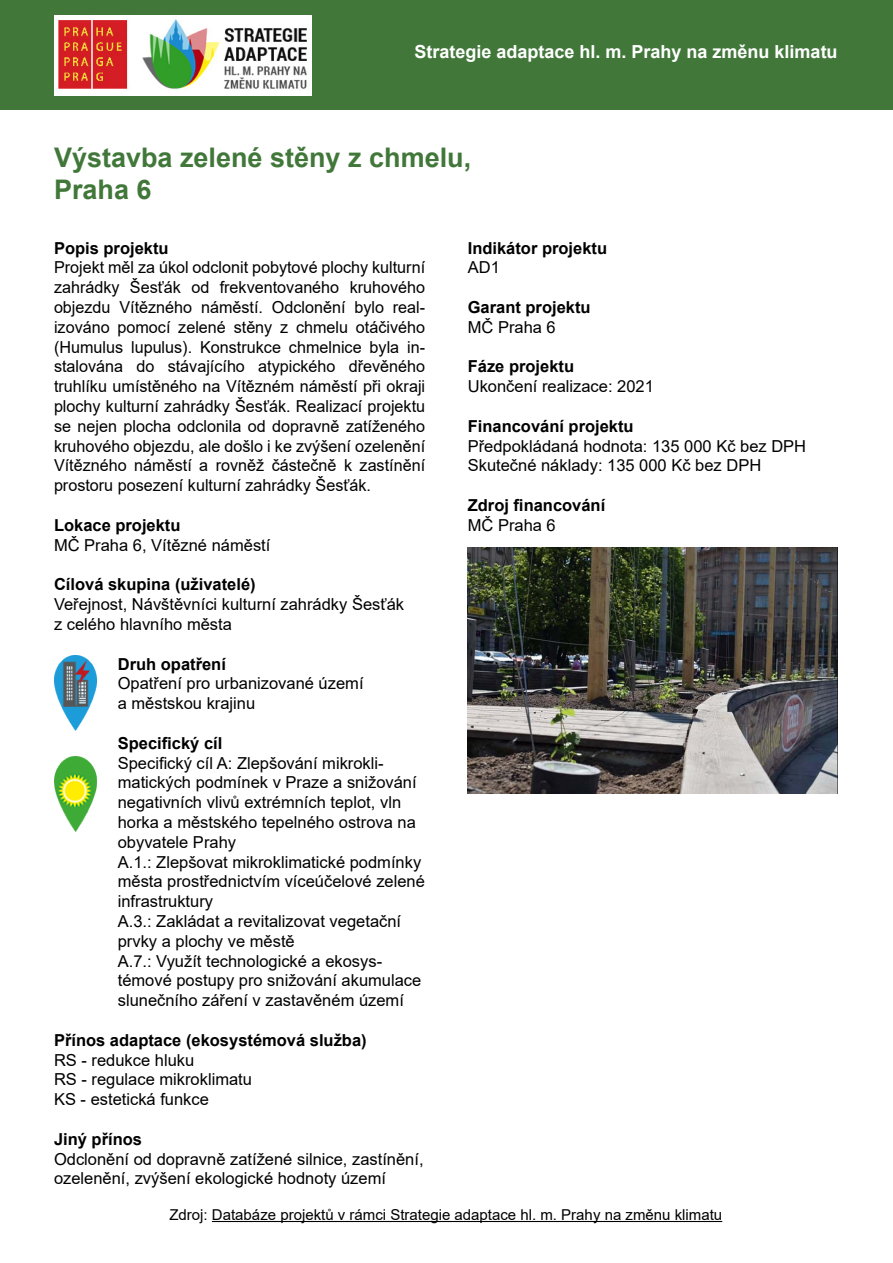
<style>
.page{position:relative;width:893px;height:1263px;background:#fff}
.page>*{position:absolute;margin:0;border:0;box-sizing:border-box;transform-origin:0 0}
.t1{font:700 27px/32.4px "Arial";color:#41783a}
.t2{font:700 18px "Arial";color:#fff}
.t3{font:16.5px/19.8px "Arial";color:#000}
.t4{font:700 16.5px "Arial";color:#000}
.t5{font:15px "Arial";color:#000}
</style>
<div class="page">
<div style="left:0;top:0;width:893px;height:109px;background:#41783a"></div>
<img style="left:54px;top:15px;width:257px;height:81px">
<img style="left:54px;top:656px;width:43px;height:74px">
<hr style="left:212px;top:1221px;width:510px;height:1px;background:#000">
<img style="left:54px;top:756px;width:43px;height:76px">
<img style="left:468px;top:547px;width:370px;height:247px">
<p class="t2" style="left:414px;top:39px;width:425px">Strategie adaptace hl. m. Prahy na změnu klimatu</p>
<h1 class="t1" style="left:54px;top:141px;width:419px">Výstavba zelené stěny z chmelu,<br>Praha 6</h1>
<p class="t4" style="left:54px;top:236px;width:116px">Popis projektu</p>
<p class="t3" style="left:54px;top:258px;width:373px;text-align:justify">Projekt měl za úkol odclonit pobytové plochy kulturní zahrádky Šesťák od frekventovaného kruhového objezdu Vítězného náměstí. Odclonění bylo real&shy;izováno pomocí zelené stěny z chmelu otáčivého (Humulus lupulus). Konstrukce chmelnice byla in&shy;stalována do stávajícího atypického dřevěného truhlíku umístěného na Vítězném náměstí při okraji plochy kulturní zahrádky Šesťák. Realizací projektu se nejen plocha odclonila od dopravně zatíženého kruhového objezdu, ale došlo i ke zvýšení ozelenění Vítězného náměstí a rovněž částečně k zastínění prostoru posezení kulturní zahrádky Šesťák.</p>
<p class="t4" style="left:54px;top:513px;width:128px">Lokace projektu</p>
<p class="t3" style="left:54px;top:535px;width:218px">MČ Praha 6, Vítězné náměstí</p>
<p class="t4" style="left:54px;top:573px;width:203px">Cílová skupina (uživatelé)</p>
<p class="t3" style="left:54px;top:594px;width:352px">Veřejnost, Návštěvníci kulturní zahrádky Šesťák z celého hlavního města</p>
<p class="t4" style="left:118px;top:652px;width:110px">Druh opatření</p>
<p class="t3" style="left:118px;top:673px;width:244px">Opatření pro urbanizované území a městskou krajinu</p>
<p class="t4" style="left:118px;top:731px;width:106px">Specifický cíl</p>
<p class="t3" style="left:118px;top:753px;width:309px">Specifický cíl A: Zlepšování mikrokli&shy;matických podmínek v Praze a snižování negativních vlivů extré mních teplot, vln horka a městské ho tepelné ho ostrova na obyvatele Prahy<br>A.1.: Zlepšovat mikroklimatické podmínky města prostřednictvím víceúčelové zelené infrastruktury<br>A.3.: Zakládat a revitalizovat vegetační prvky a plochy ve městě<br>A.7.: Využít technologické a ekosys&shy;témové postupy pro snižování akumulace slunečního záření v zastavěném území</p>
<p class="t4" style="left:54px;top:1028px;width:314px">Přínos adaptace (ekosystémová služba)</p>
<p class="t3" style="left:54px;top:1050px;width:200px">RS - redukce hluku<br>RS - regulace mikroklimatu<br>KS - estetická funkce</p>
<p class="t4" style="left:54px;top:1127px;width:90px">Jiný přínos</p>
<p class="t3" style="left:54px;top:1149px;width:371px">Odclonění od dopravně zatížené silnice, zastínění, ozelenění, zvýšení ekologické hodnoty území</p>
<p class="t4" style="left:468px;top:236px;width:141px">Indikátor projektu</p>
<p class="t3" style="left:468px;top:258px;width:34px">AD1</p>
<p class="t4" style="left:468px;top:296px;width:124px">Garant projektu</p>
<p class="t3" style="left:468px;top:317px;width:90px">MČ Praha 6</p>
<p class="t4" style="left:468px;top:355px;width:108px">Fáze projektu</p>
<p class="t3" style="left:468px;top:376px;width:188px">Ukončení realizace: 2021</p>
<p class="t4" style="left:468px;top:414px;width:167px">Financování projektu</p>
<p class="t3" style="left:468px;top:436px;width:340px">Předpokládaná hodnota: 135 000 Kč bez DPH<br>Skutečné náklady: 135 000 Kč bez DPH</p>
<p class="t4" style="left:468px;top:494px;width:139px">Zdroj financování</p>
<p class="t3" style="left:468px;top:515px;width:90px">MČ Praha 6</p>
<p class="t5" style="left:169px;top:1204px;width:554px">Zdroj: Databáze projektů v rámci Strategie adaptace hl. m. Prahy na změnu klimatu</p>
</div>
